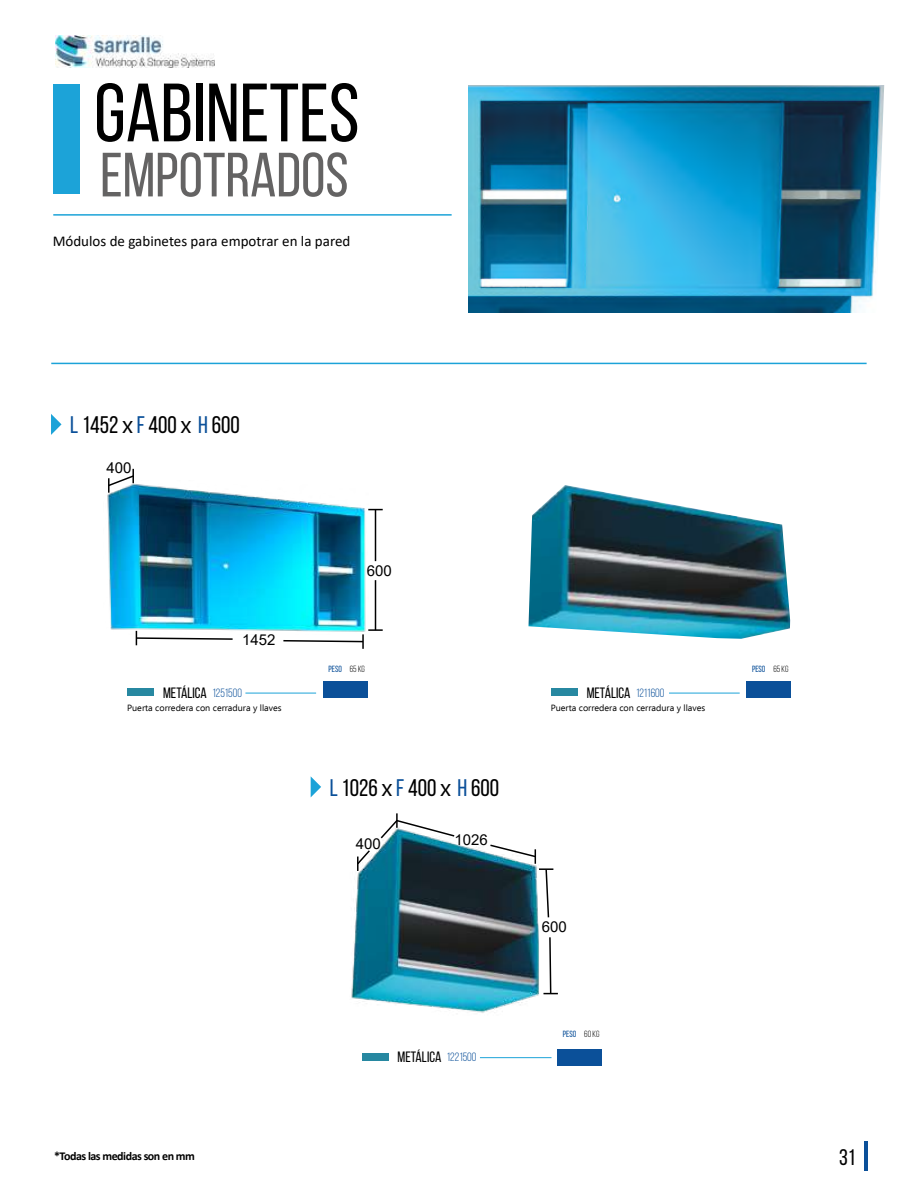
<style>
.page{position:relative;width:918px;height:1188px;background:#fff}
.page>*{position:absolute;margin:0;border:0;box-sizing:border-box;transform-origin:0 0}
.t1{font:82.5px "Bebas Neue";color:#000}
.t2{font:24px "Bebas Neue";color:#000}
.t3{font:22.5px "Bebas Neue";color:#000}
.t4{font:15px "Bebas Neue";color:#000}
.t5{font:15px "Calibri";color:#000}
.t6{font:15px "Arial";color:#000}
.t7{font:700 12px "Calibri";letter-spacing:-.04em;color:#000}
.t8{font:9px "Ebrima";color:#000}
.t9{font:9px "Bebas Neue";color:#0b5099}
.s1{color:#0b5099}
.s2{font-family:"Ebrima"}
.s3{font-size:12px;color:#0b5099}
.s4{color:#000}
</style>
<div class="page">
<hr style="left:864px;top:1141px;width:3px;height:30px;background:#0b5099">
<img style="left:55px;top:36px;width:159px;height:32px">
<hr style="left:53px;top:214px;width:399px;height:2px;background:#1ca3d8">
<div style="left:53px;top:84px;width:26px;height:110px;background:#1ca3d8"></div>
<hr style="left:51px;top:363px;width:816px;height:1px;background:#1ca3d8">
<svg style="left:51px;top:414px;width:11px;height:21px"></svg>
<svg style="left:311px;top:777px;width:10px;height:20px"></svg>
<hr style="left:480px;top:1057px;width:72px;height:1px;background:#1ca3d8">
<div style="left:362px;top:1053px;width:27px;height:8px;background:#2788a1"></div>
<div style="left:557px;top:1049px;width:45px;height:16px;background:#0b5099"></div>
<svg style="left:103px;top:152px;width:244px;height:45px"></svg>
<img style="left:468px;top:85px;width:416px;height:228px">
<img style="left:351px;top:840px;width:188px;height:173px">
<svg style="left:543px;top:937px;width:15px;height:58px"></svg>
<svg style="left:356px;top:849px;width:15px;height:22px"></svg>
<svg style="left:489px;top:843px;width:64px;height:76px"></svg>
<svg style="left:380px;top:813px;width:75px;height:27px"></svg>
<img style="left:528px;top:485px;width:262px;height:154px">
<hr style="left:245px;top:693px;width:71px;height:1px;background:#1ca3d8">
<div style="left:127px;top:688px;width:27px;height:8px;background:#2788a1"></div>
<hr style="left:669px;top:693px;width:71px;height:1px;background:#1ca3d8">
<div style="left:551px;top:688px;width:27px;height:8px;background:#2788a1"></div>
<div style="left:323px;top:681px;width:44px;height:17px;background:#0b5099"></div>
<div style="left:747px;top:681px;width:44px;height:17px;background:#0b5099"></div>
<img style="left:107px;top:484px;width:259px;height:147px">
<svg style="left:368px;top:509px;width:15px;height:1px"></svg>
<hr style="left:375px;top:580px;width:1px;height:50px;background:#000">
<hr style="left:375px;top:510px;width:1px;height:51px;background:#000">
<svg style="left:282px;top:629px;width:101px;height:20px"></svg>
<svg style="left:135px;top:631px;width:98px;height:14px"></svg>
<svg style="left:107px;top:469px;width:28px;height:24px"></svg>
<h1 class="t1" style="left:94px;top:68px;width:267px">GABINETES</h1>
<h3 class="t5" style="left:53px;top:231px;width:299px">Módulos de gabinetes para empotrar en la pared</h3>
<h2 class="t2" style="left:70px;top:412px;width:171px"><span class="s1">L</span> 1452 <span class="s2">x</span> <span class="s1">F</span> 400 <span class="s2">x</span> <span class="s1">H</span> 600</h2>
<h3 class="t6" style="left:106px;top:457px;width:27px">400</h3>
<h3 class="t6" style="left:242px;top:630px;width:35px">1452</h3>
<h3 class="t4" style="left:163px;top:684px;width:80px">METÁLICA <span class="s3">1251500</span></h3>
<h3 class="t6" style="left:367px;top:560px;width:27px">600</h3>
<p class="t9" style="left:328px;top:664px;width:38px">PESO <span class="s4">65 Kg</span></p>
<h3 class="t4" style="left:587px;top:684px;width:79px">METÁLICA <span class="s3">1211600</span></h3>
<p class="t8" style="left:127px;top:701px;width:156px">Puerta corredera con cerradura y llaves</p>
<p class="t8" style="left:551px;top:701px;width:156px">Puerta corredera con cerradura y llaves</p>
<h2 class="t2" style="left:330px;top:775px;width:171px"><span class="s1">L</span> 1026 <span class="s2">x</span> <span class="s1">F</span> 400 <span class="s2">x</span> <span class="s1">H</span> 600</h2>
<h3 class="t7" style="left:54px;top:1147px;width:142px">*Todas las medidas son en mm</h3>
<h3 class="t6" style="left:356px;top:833px;width:27px">400</h3>
<h3 class="t6" style="left:454px;top:829px;width:35px">1026</h3>
<h3 class="t4" style="left:398px;top:1049px;width:80px">METÁLICA <span class="s3">1221500</span></h3>
<h3 class="t6" style="left:542px;top:916px;width:27px">600</h3>
<p class="t9" style="left:563px;top:1029px;width:38px">PESO <span class="s4">60 Kg</span></p>
<p class="t9" style="left:752px;top:664px;width:38px">PESO <span class="s4">65 Kg</span></p>
<h3 class="t3" style="left:839px;top:1145px;width:18px">31</h3>
</div>
